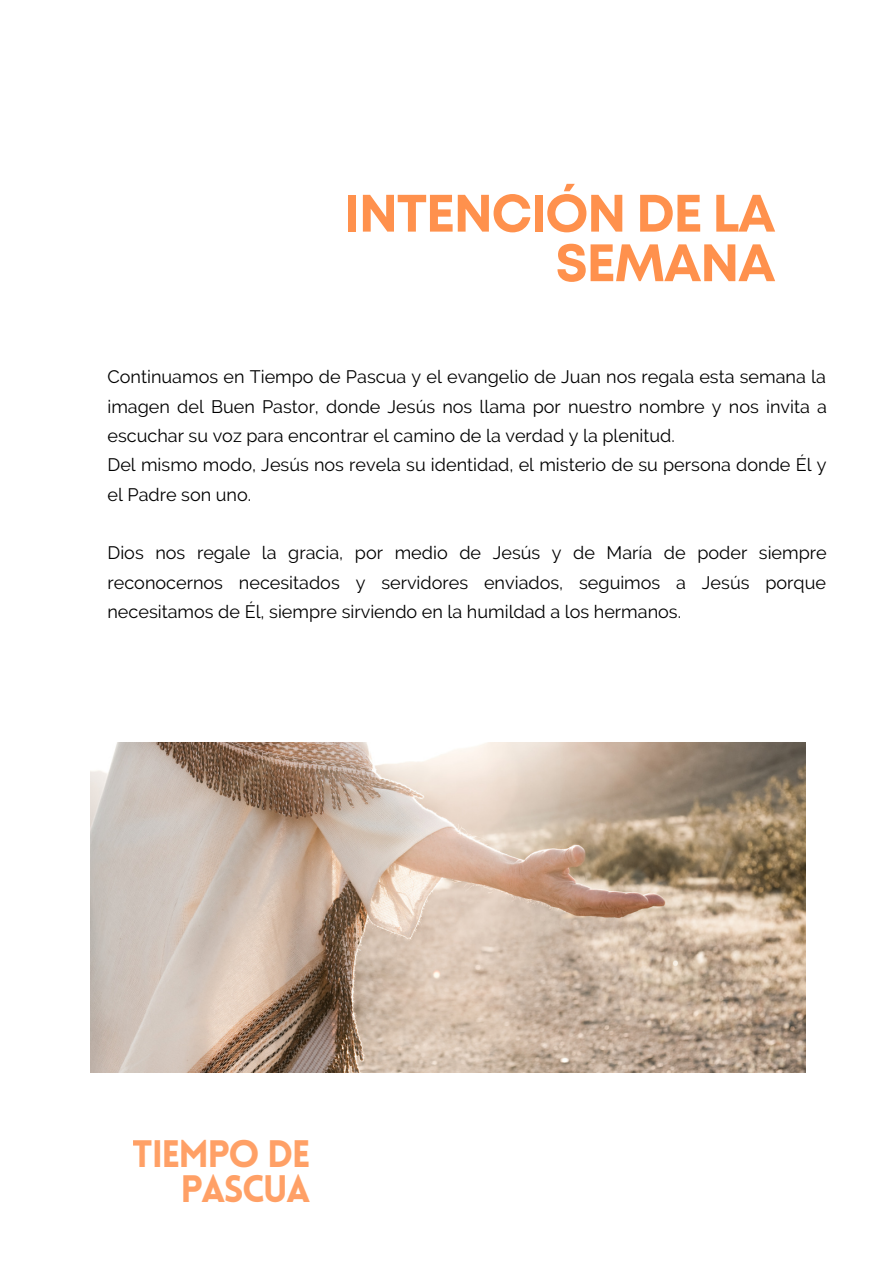
<style>
.page{position:relative;width:894px;height:1264px;background:#fff}
.page>*{position:absolute;margin:0;border:0;box-sizing:border-box;transform-origin:0 0}
.t1{font:700 52.5px/49.5px "Mont";letter-spacing:-.03em;color:#ff914d;text-align:right}
.t2{font:900 37.5px/35px "Lovelo";letter-spacing:-.045em;color:#ff914d;text-align:right}
.t3{font:18px/29.2px "Raleway";color:#000;text-align:justify}
</style>
<div class="page">
<img style="left:90px;top:742px;width:715px;height:330px">
<p class="t1" style="left:344px;top:192px;width:433px">INTENCIÓN DE LA<br>SEMANA</p>
<p class="t3" style="left:107px;top:362px;width:720px">Continuamos en Tiempo de Pascua y el evangelio de Juan nos regala esta semana la imagen del Buen Pastor, donde Jesús nos llama por nuestro nombre y nos invita a escuchar su voz para encontrar el camino de la verdad y la plenitud.</p>
<p class="t3" style="left:107px;top:450px;width:720px">Del mismo modo, Jesús nos revela su identidad, el misterio de su persona donde Él y el Padre son uno.</p>
<p class="t3" style="left:107px;top:538px;width:720px">Dios nos regale la gracia, por medio de Jesús y de María de poder siempre reconocernos necesitados y servidores enviados, seguimos a Jesús porque necesitamos de Él, siempre sirviendo en la humildad a los hermanos.</p>
<h2 class="t2" style="left:133px;top:1140px;width:179px">TIEMPO DE<br>PASCUA</h2>
</div>
